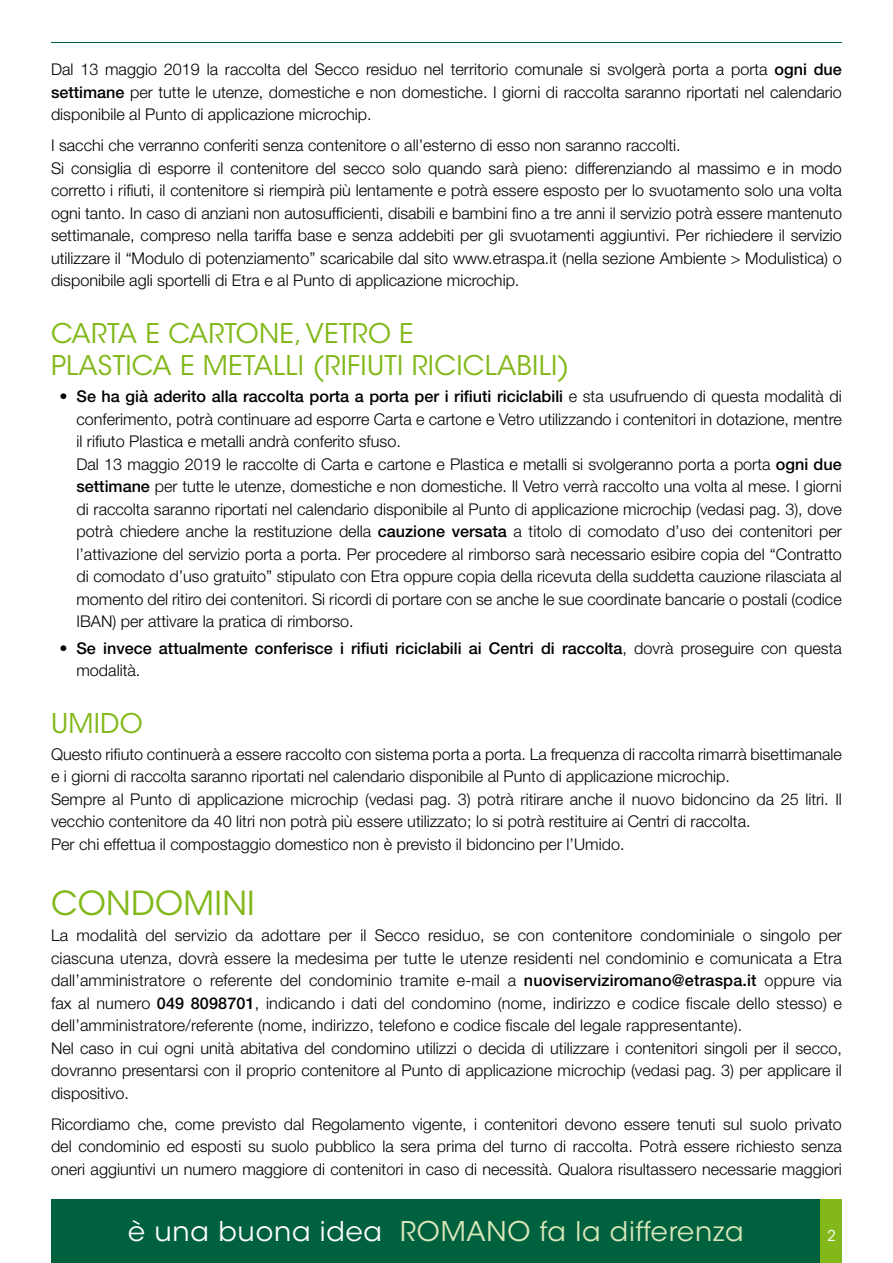
<style>
.page{position:relative;width:893px;height:1263px;background:#fff}
.page>*{position:absolute;margin:0;border:0;box-sizing:border-box;transform-origin:0 0}
.t1{font:33px "ITC Avant Garde Std";letter-spacing:.01em;color:#83b81a}
.t2{font:27px "ITC Avant Garde Std";letter-spacing:.01em;color:#83b81a}
.t3{font:27px "ITC Avant Garde Std";letter-spacing:.03em;color:#d9e7ba}
.t4{font:300 16.2px/22.5px "Helvetica Neue LT Std";color:#000}
.t5{font:500 16.2px/22.5px "Helvetica Neue LT Std";color:#000}
.t6{font:15px "ITC Avant Garde Std";color:#fff}
.s1{font-weight:500}
.s2{font-weight:300}
.s3{color:#fff}
</style>
<div class="page">
<div style="left:51px;top:1199px;width:791px;height:64px;background:#00613e"></div>
<div style="left:821px;top:1199px;width:21px;height:64px;background:#83b81a"></div>
<hr style="left:51px;top:42px;width:791px;height:1px;background:#00613e">
<p class="t4" style="left:51px;top:58px;width:792px;text-align:justify">Dal 13 maggio 2019 la raccolta del Secco residuo nel territorio comunale si svolgerà porta a porta <span class="s1">ogni due settimane</span> per tutte le utenze, domestiche e non domestiche. I giorni di raccolta saranno riportati nel calendario disponibile al Punto di applicazione microchip.</p>
<p class="t4" style="left:51px;top:134px;width:792px">I sacchi che verranno conferiti senza contenitore o all’esterno di esso non saranno raccolti.<br>Si consiglia di esporre il contenitore del secco solo quando sarà pieno: differenziando al massimo e in modo corretto i rifiuti, il contenitore si riempirà più lentamente e potrà essere esposto per lo svuotamento solo una volta ogni tanto. In caso di anziani non autosufficienti, disabili e bambini fino a tre anni il servizio potrà essere mantenuto settimanale, compreso nella tariffa base e senza addebiti per gli svuotamenti aggiuntivi. Per richiedere il servizio utilizzare il “Modulo di potenziamento” scaricabile dal sito www.etraspa.it (nella sezione Ambiente &gt; Modulistica) o disponibile agli sportelli di Etra e al Punto di applicazione microchip.</p>
<h2 class="t2" style="left:51px;top:317px;width:193px">CARTA E CA RTON</h2>
<h2 class="t2" style="left:280px;top:317px;width:136px">E, VETRO E</h2>
<h2 class="t2" style="left:51px;top:349px;width:31px">PLASTICA</h2>
<h2 class="t2" style="left:180px;top:349px;width:76px">E METALLI</h2>
<h2 class="t2" style="left:312px;top:349px;width:130px">(RIFI UTI RICICLABILI</h2>
<h2 class="t2" style="left:558px;top:349px;width:13px">)</h2>
<p class="t4" style="left:76px;top:385px;width:767px;text-indent:-17px"><span class="s1">• Se ha già aderito alla raccolta porta a porta per i rifiuti riciclabili</span> e sta usufruendo di questa modalità di conferimento, potrà continuare ad esporre Carta e cartone e Vetro utilizzando i contenitori in dotazione, mentre il rifiuto Plastica e metalli andrà conferito sfuso.<br>Dal 13 maggio 2019 le raccolte di Carta e cartone e Plastica e metalli si svolgeranno porta a porta <span class="s1">ogni due settimane</span> per tutte le utenze, domestiche e non domestiche. Il Vetro verrà raccolto una volta al mese. I giorni di raccolta saranno riportati nel calendario disponibile al Punto di applicazione microchip (vedasi pag. 3), dove potrà chiedere anche la restituzione della <span class="s1">cauzione versata</span> a titolo di comodato d’uso dei contenitori per l’attivazione del servizio porta a porta. Per procedere al rimborso sarà necessario esibire copia del “Contratto di comodato d’uso gratuito” stipulato con Etra oppure copia della ricevuta della suddetta cauzione rilasciata al momento del ritiro dei contenitori. Si ricordi di portare con se anche le sue coordinate bancarie o postali (codice IBAN) per attivare la pratica di rimborso.</p>
<p class="t5" style="left:76px;top:637px;width:767px;text-indent:-17px">• Se invece attualmente conferisce i rifiuti riciclabili ai Centri di raccolta<span class="s2">, dovrà proseguire con questa modalità.</span></p>
<h2 class="t2" style="left:51px;top:707px;width:17px">UMI</h2>
<h2 class="t2" style="left:100px;top:707px;width:42px">DO</h2>
<p class="t4" style="left:51px;top:742px;width:792px">Questo rifiuto continuerà a essere raccolto con sistema porta a porta. La frequenza di raccolta rimarrà bisettimanale e i giorni di raccolta saranno riportati nel calendario disponibile al Punto di applicazione microchip.<br>Sempre al Punto di applicazione microchip (vedasi pag. 3) potrà ritirare anche il nuovo bidoncino da 25 litri. Il vecchio contenitore da 40 litri non potrà più essere utilizzato; lo si potrà restituire ai Centri di raccolta.<br>Per chi effettua il compostaggio domestico non è previsto il bidoncino per l’Umido.</p>
<h1 class="t1" style="left:51px;top:883px;width:205px">CONDOMINI</h1>
<p class="t4" style="left:51px;top:924px;width:792px">La modalità del servizio da adottare per il Secco residuo, se con contenitore condominiale o singolo per ciascuna utenza, dovrà essere la medesima per tutte le utenze residenti nel condominio e comunicata a Etra dall’amministratore o referente del condominio tramite e-mail a <span class="s1">nuoviserviziromano@etraspa.it</span> oppure via fax al numero <span class="s1">049 8098701</span>, indicando i dati del condomino (nome, indirizzo e codice fiscale dello stesso) e dell’amministratore/referente (nome, indirizzo, telefono e codice fiscale del legale rappresentante).<br>Nel caso in cui ogni unità abitativa del condomino utilizzi o decida di utilizzare i contenitori singoli per il secco, dovranno presentarsi con il proprio contenitore al Punto di applicazione microchip (vedasi pag. 3) per applicare il dispositivo.</p>
<p class="t4" style="left:51px;top:1112px;width:792px;text-align:justify">Ricordiamo che, come previsto dal Regolamento vigente, i contenitori devono essere tenuti sul suolo privato del condominio ed esposti su suolo pubblico la sera prima del turno di raccolta. Potrà essere richiesto senza oneri aggiuntivi un numero maggiore di contenitori in caso di necessità. Qualora risultassero necessarie maggiori</p>
<h2 class="t3" style="left:128px;top:1215px;width:617px"><span class="s3">È UNA BUONA IDEA</span> ROMANO FA LA DIFFERENZA</h2>
<p class="t6" style="left:827px;top:1226px;width:10px">2</p>
</div>
